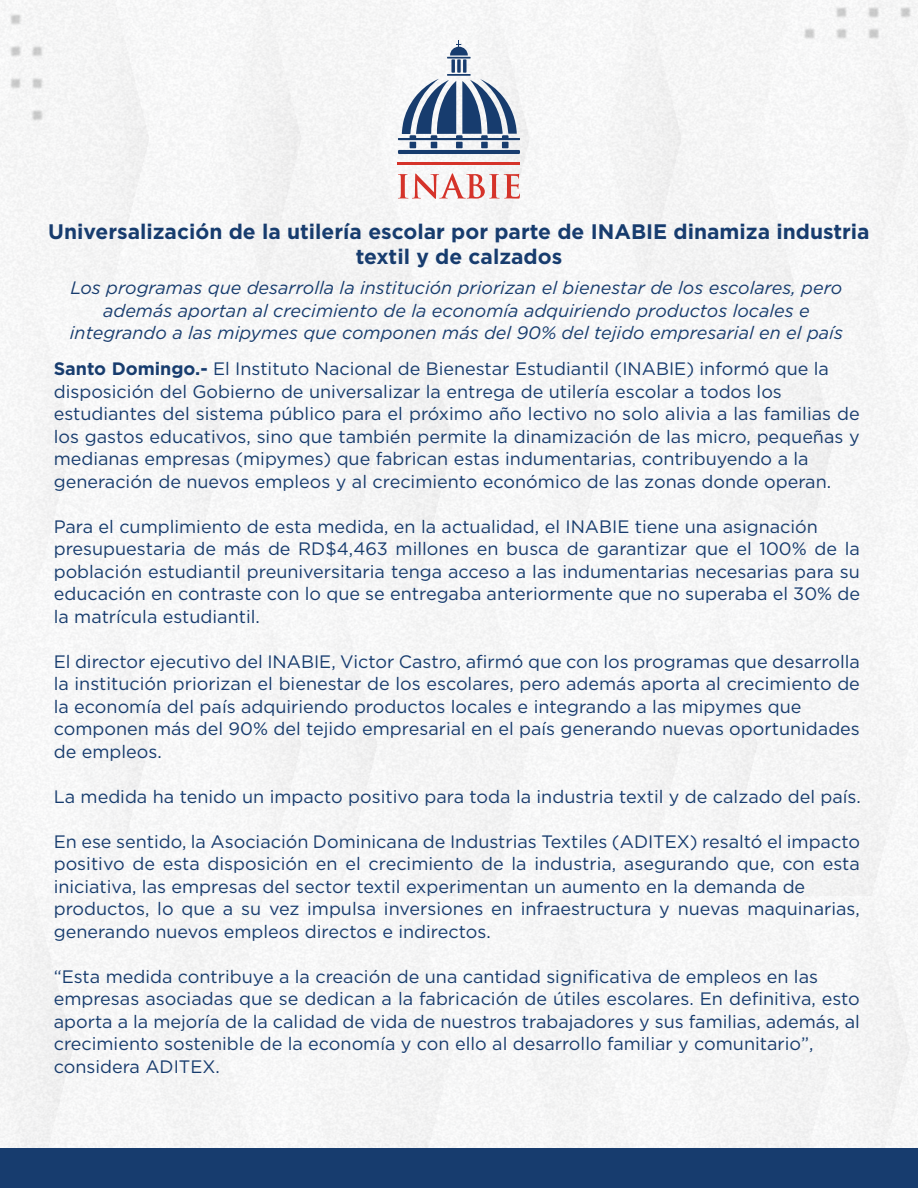
<style>
.page{position:relative;width:918px;height:1188px;background:#fff}
.page>*{position:absolute;margin:0;border:0;box-sizing:border-box;transform-origin:0 0}
.t1{font:700 21px/25.2px "Gotham";color:#173c6e;text-align:center}
.t2{font:18px/22.5px "Gotham";color:#173c6e}
.t3{font:italic 18px/22.5px "Gotham";color:#173c6e;text-align:center}
.s1{font-weight:700}
</style>
<div class="page">
<div style="left:0;top:0;width:918px;height:1148px;background:#f6f6f6"></div>
<div style="left:751px;top:0;width:167px;height:92px;background:#f6f6f6"></div>
<div style="left:0;top:0;width:95px;height:174px;background:#f5f5f6"></div>
<hr style="left:447px;top:57px;width:24px;height:2px;background:#173c6e">
<hr style="left:398px;top:162px;width:122px;height:3px;background:#d5332a">
<svg style="left:398px;top:173px;width:122px;height:26px"></svg>
<hr style="left:398px;top:150px;width:122px;height:4px;background:#173c6e">
<hr style="left:398px;top:138px;width:122px;height:2px;background:#173c6e">
<svg style="left:402px;top:79px;width:115px;height:69px"></svg>
<hr style="left:447px;top:74px;width:24px;height:2px;background:#173c6e">
<svg style="left:451px;top:59px;width:4px;height:14px"></svg>
<svg style="left:457px;top:59px;width:4px;height:14px"></svg>
<svg style="left:463px;top:59px;width:4px;height:14px"></svg>
<svg style="left:450px;top:40px;width:18px;height:16px"></svg>
<div style="left:0;top:1148px;width:918px;height:40px;background:#173c6e"></div>
<p class="t1" style="left:48px;top:220px;width:823px">Universalización de la utilería escolar por parte de INABIE dinamiza industria textil y de calzados</p>
<p class="t3" style="left:70px;top:278px;width:775px">Los programas que desarrolla la institución priorizan el bienestar de los escolares, pero además aportan al crecimiento de la economía adquiriendo productos locales e integrando a las mipymes que componen más del 90% del tejido empresarial en el país</p>
<p class="t2" style="left:54px;top:359px;width:808px"><span class="s1">Santo Domingo.-</span> El Instituto Nacional de Bienestar Estudiantil (INABIE) informó que la disposición del Gobierno de universalizar la entrega de utilería escolar a todos los estudiantes del sistema público para el próximo año lectivo no solo alivia a las familias de los gastos educativos, sino que también permite la dinamización de las micro, pequeñas y medianas empresas (mipymes) que fabrican estas indumentarias, contribuyendo a la generación de nuevos empleos y al crecimiento económico de las zonas donde operan.</p>
<p class="t2" style="left:54px;top:516px;width:808px">Para el cumplimiento de esta medida, en la actualidad, el INABIE tiene una asignación presupuestaria de más de RD$4,463 millones en busca de garantizar que el 100% de la población estudiantil preuniversitaria tenga acceso a las indumentarias necesarias para su educación en contraste con lo que se entregaba anteriormente que no superaba el 30% de la matrícula estudiantil.</p>
<p class="t2" style="left:54px;top:651px;width:808px">El director ejecutivo del INABIE, Victor Castro, afirmó que con los programas que desarrolla la institución priorizan el bienestar de los escolares, pero además aporta al crecimiento de la economía del país adquiriendo productos locales e integrando a las mipymes que componen más del 90% del tejido empresarial en el país generando nuevas oportunidades de empleos.</p>
<p class="t2" style="left:54px;top:786px;width:809px">La medida ha tenido un impacto positivo para toda la industria textil y de calzado del país.</p>
<p class="t2" style="left:54px;top:831px;width:808px">En ese sentido, la Asociación Dominicana de Industrias Textiles (ADITEX) resaltó el impacto positivo de esta disposición en el crecimiento de la industria, asegurando que, con esta iniciativa, las empresas del sector textil experimentan un aumento en la demanda de productos, lo que a su vez impulsa inversiones en infraestructura y nuevas maquinarias, generando nuevos empleos directos e indirectos.</p>
<p class="t2" style="left:54px;top:966px;width:808px">“Esta medida contribuye a la creación de una cantidad significativa de empleos en las empresas asociadas que se dedican a la fabricación de útiles escolares. En definitiva, esto aporta a la mejoría de la calidad de vida de nuestros trabajadores y sus familias, además, al crecimiento sostenible de la economía y con ello al desarrollo familiar y comunitario”, considera ADITEX.</p>
</div>
